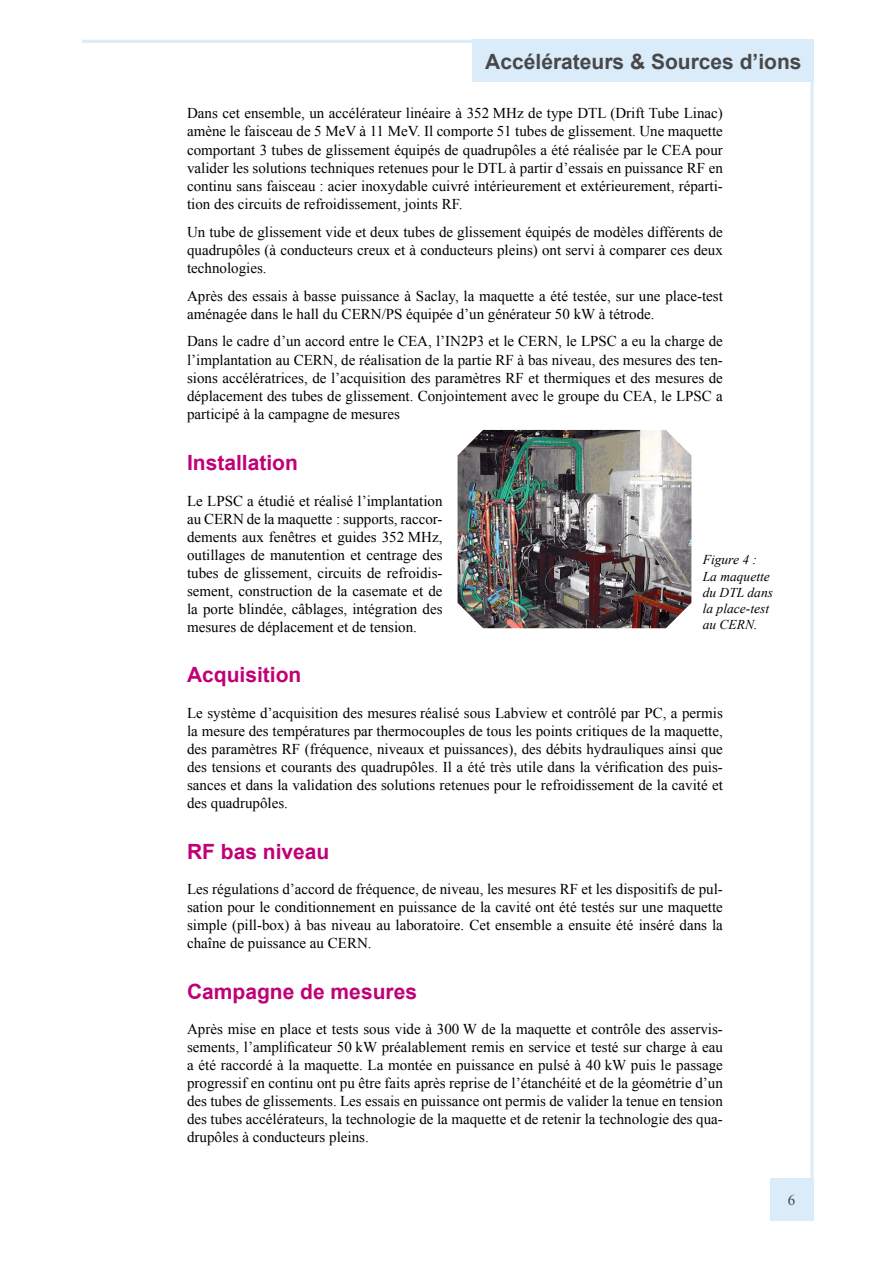
<style>
.page{position:relative;width:893px;height:1263px;background:#fff}
.page>*{position:absolute;margin:0;border:0;box-sizing:border-box;transform-origin:0 0}
.Sous_sous-titre{font:700 21px "Arial";color:#c10077}
.t1{font:700 21px "Arial";color:#484848}
.Corps_de_texte{font:15px/18px "Times New Roman";color:#000;text-align:justify}
.t2{font:15px "Times New Roman";color:#484848}
.Légende{font:italic 13.5px/16.2px "Times New Roman";color:#000}
</style>
<div class="page">
<hr style="left:810px;top:40px;width:3px;height:1180px;background:#daebfa">
<hr style="left:82px;top:40px;width:731px;height:3px;background:#daebfa">
<div style="left:472px;top:40px;width:341px;height:42px;background:#daebfa"></div>
<div style="left:770px;top:1178px;width:43px;height:42px;background:#daebfa"></div>
<img style="left:458px;top:430px;width:233px;height:198px">
<h1 class="t1" style="left:485px;top:48px;width:318px">Accélérateurs &amp; Sources d’ions</h1>
<p class="Corps_de_texte" style="left:187px;top:104px;width:537px">Dans cet ensemble, un accélérateur linéaire à 352 MHz de type DTL (Drift Tube Linac) amène le faisceau de 5 MeV à 11 MeV. Il comporte 51 tubes de glissement. Une maquette comportant 3 tubes de glissement équipés de quadrupôles a été réalisée par le CEA pour valider les solutions techniques retenues pour le DTL à partir d’essais en puissance RF en continu sans faisceau : acier inoxydable cuivré intérieurement et extérieurement, réparti&shy;tion des circuits de refroidissement, joints RF.</p>
<p class="Corps_de_texte" style="left:187px;top:222px;width:537px">Un tube de glissement vide et deux tubes de glissement équipés de modèles différents de quadrupôles (à conducteurs creux et à conducteurs pleins) ont servi à comparer ces deux technologies.</p>
<p class="Corps_de_texte" style="left:187px;top:286px;width:537px">Après des essais à basse puissance à Saclay, la maquette a été testée, sur une place-test aménagée dans le hall du CERN/PS équipée d’un générateur 50 kW à tétrode.</p>
<p class="Corps_de_texte" style="left:187px;top:332px;width:537px">Dans le cadre d’un accord entre le CEA, l’IN2P3 et le CERN, le LPSC a eu la charge de l’implantation au CERN, de réalisation de la partie RF à bas niveau, des mesures des ten&shy;sions accélératrices, de l’acquisition des paramètres RF et thermiques et des mesures de déplacement des tubes de glissement. Conjointement avec le groupe du CEA, le LPSC a participé à la campagne de mesures</p>
<p class="Sous_sous-titre" style="left:187px;top:449px;width:112px">Installation</p>
<p class="Corps_de_texte" style="left:187px;top:491px;width:257px">Le LPSC a étudié et réalisé l’implantation au CERN de la maquette : supports, raccor&shy;dements aux fenêtres et guides 352 MHz, outillages de manutention et centrage des tubes de glissement, circuits de refroidis&shy;sement, construction de la casemate et de la porte blindée, câblages, intégration des mesures de déplacement et de tension.</p>
<p class="Sous_sous-titre" style="left:187px;top:661px;width:116px">Acquisition</p>
<p class="Corps_de_texte" style="left:187px;top:704px;width:537px">Le système d’acquisition des mesures réalisé sous Labview et contrôlé par PC, a permis la mesure des températures par thermocouples de tous les points critiques de la maquette, des paramètres RF (fréquence, niveaux et puissances), des débits hydrauliques ainsi que des tensions et courants des quadrupôles. Il a été très utile dans la vérification des puis&shy;sances et dans la validation des solutions retenues pour le refroidissement de la cavité et des quadrupôles.</p>
<p class="Sous_sous-titre" style="left:187px;top:837px;width:144px">RF bas niveau</p>
<p class="Corps_de_texte" style="left:187px;top:880px;width:537px">Les régulations d’accord de fréquence, de niveau, les mesures RF et les dispositifs de pul&shy;sation pour le conditionnement en puissance de la cavité ont été testés sur une maquette simple (pill-box) à bas niveau au laboratoire. Cet ensemble a ensuite été inséré dans la chaîne de puissance au CERN.</p>
<p class="Sous_sous-titre" style="left:187px;top:978px;width:231px">Campagne de mesures</p>
<p class="Corps_de_texte" style="left:187px;top:1020px;width:537px">Après mise en place et tests sous vide à 300 W de la maquette et contrôle des asservis&shy;sements, l’amplificateur 50 kW préalablement remis en service et testé sur charge à eau a été raccordé à la maquette. La montée en puissance en pulsé à 40 kW puis le passage progressif en continu ont pu être faits après reprise de l’étanchéité et de la géométrie d’un des tubes de glissements. Les essais en puissance ont permis de valider la tenue en tension des tubes accélérateurs, la technologie de la maquette et de retenir la technologie des qua&shy;drupôles à conducteurs pleins.</p>
<p class="Légende" style="left:703px;top:551px;width:56px">Figure 4 :</p>
<p class="Légende" style="left:703px;top:567px;width:72px">La maquette du DTL dans la place-test au CERN.</p>
<p class="t2" style="left:788px;top:1189px;width:9px">6</p>
</div>
